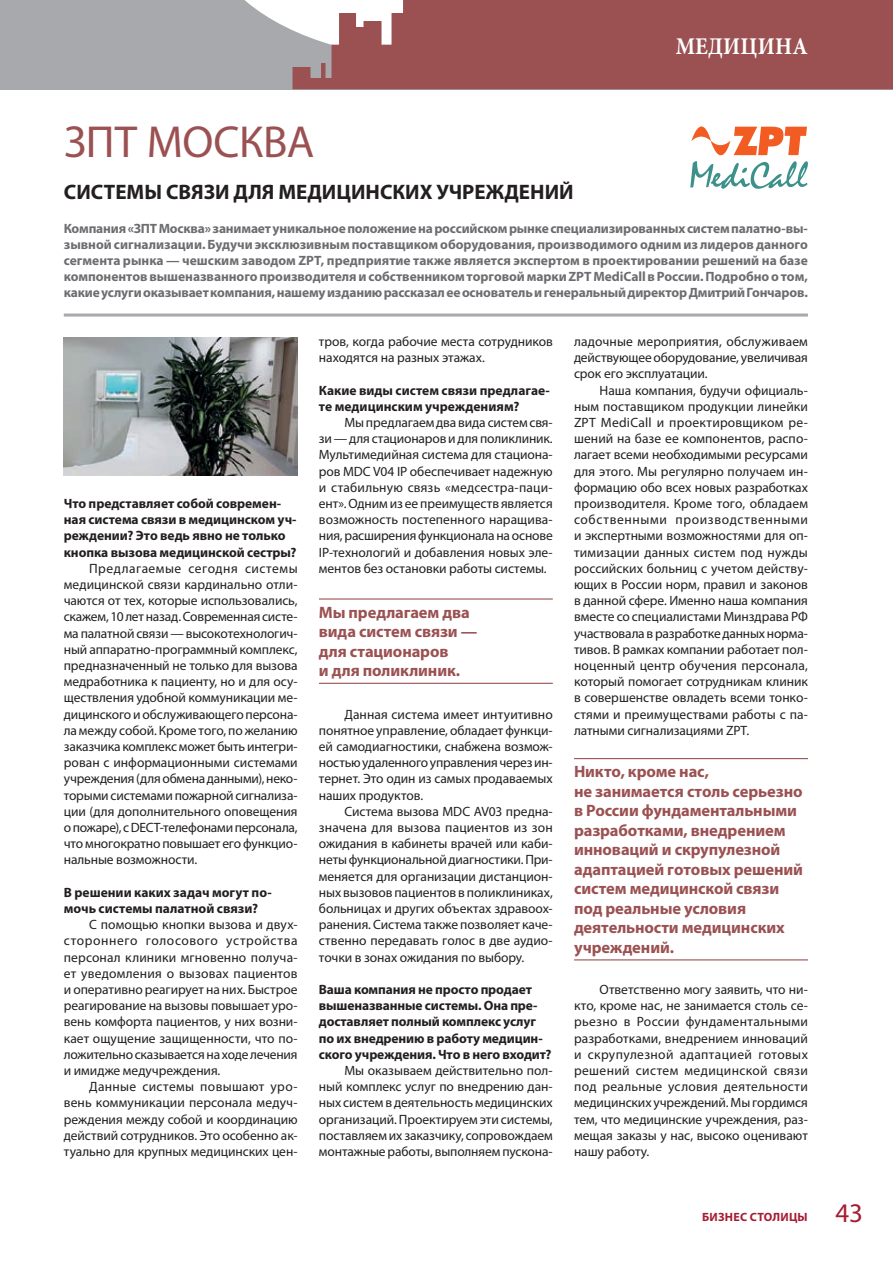
<style>
.page{position:relative;width:893px;height:1263px;background:#fff}
.page>*{position:absolute;margin:0;border:0;box-sizing:border-box;transform-origin:0 0}
.Заголовок{font:45px "Myriad Pro";letter-spacing:-.01em;color:#9b5152}
.t1{font:27px "Myriad Pro";color:#a51d32}
.t2{font:700 24px "Minion Pro";letter-spacing:.01em;color:#fff;scale:.91 1}
.Подзаголовок{font:700 21px "Myriad Pro";color:#231f20}
.врез{font:700 16.5px/19.5px "Myriad Pro";letter-spacing:-.005em;color:#9b5152}
.текст{font:13.5px/16.2px "Myriad Pro";letter-spacing:-.005em;color:#231f20;text-align:justify}
.Lead{font:700 13.5px/16.2px "Myriad Pro";letter-spacing:-.01em;color:#6c6d70;text-align:justify}
.вопрос{font:700 13.5px/16.2px "Myriad Pro";letter-spacing:-.005em;color:#231f20}
.t3{font:700 12px "Myriad Pro";letter-spacing:.02em;color:#a51d32}
</style>
<div class="page">
<div style="left:0;top:0;width:893px;height:89px;background:#a8a9ad"></div>
<svg style="left:245px;top:0;width:47px;height:30px"></svg>
<svg style="left:292px;top:0;width:601px;height:89px;background:#a15d5e"></svg>
<hr style="left:64px;top:314px;width:744px;height:3px;background:#a8a9ad">
<svg style="left:691px;top:126px;width:116px;height:29px"></svg>
<svg style="left:690px;top:161px;width:118px;height:28px"></svg>
<img style="left:64px;top:337px;width:234px;height:139px">
<hr style="left:574px;top:758px;width:234px;height:1px;background:#9b5152">
<hr style="left:574px;top:959px;width:234px;height:1px;background:#9b5152">
<hr style="left:319px;top:598px;width:234px;height:2px;background:#9b5152">
<hr style="left:319px;top:683px;width:234px;height:1px;background:#9b5152">
<p class="t2" style="left:676px;top:29px;width:147px">МЕДИЦИНА</p>
<p class="Заголовок" style="left:64px;top:114px;width:252px">ЗПТ МОСКВА</p>
<p class="Подзаголовок" style="left:64px;top:178px;width:511px">СИСТЕМЫ СВЯЗИ ДЛЯ МЕДИЦИНСКИХ УЧРЕЖДЕНИЙ</p>
<p class="Lead" style="left:64px;top:219px;width:746px">Компания «ЗПТ Москва» занимает уникальное положение на российском рынке специализированных систем палатно-вы&shy;зывной сигнализации. Будучи эксклюзивным поставщиком оборудования, производимого одним из лидеров данного сегмента рынка — чешским заводом ZPT, предприятие также является экспертом в проектировании решений на базе компонентов вышеназванного производителя и собственником торговой марки ZPT MediCall в России. Подробно о том, какие услуги оказывает компания, нашему изданию рассказал ее основатель и генеральный директор Дмитрий Гончаров.</p>
<p class="вопрос" style="left:64px;top:495px;width:234px">Что представляет собой современ&shy;ная система связи в медицинском уч&shy;реждении? Это ведь явно не только кнопка вызова медицинской сестры?</p>
<p class="текст" style="left:64px;top:560px;width:235px;text-indent:26px">Предлагаемые сегодня системы медицинской связи кардинально отли&shy;чаются от тех, которые использовались, скажем, 10 лет назад. Современная систе&shy;ма палатной связи — высокотехнологич&shy;ный аппаратно-программный комплекс, предназначенный не только для вызова медработника к пациенту, но и для осу&shy;ществления удобной коммуникации ме&shy;дицинского и обслуживающего персона&shy;ла между собой. Кроме того, по желанию заказчика комплекс может быть интегри&shy;рован с информационными системами учреждения (для обмена данными), неко&shy;торыми системами пожарной сигнализа&shy;ции (для дополнительного оповещения о пожаре), с DECT-телефонами персонала, что многократно повышает его функцио&shy;нальные возможности.</p>
<p class="вопрос" style="left:64px;top:884px;width:209px">В решении каких задач могут по&shy;мочь системы палатной связи?</p>
<p class="текст" style="left:64px;top:916px;width:235px;text-indent:26px">С помощью кнопки вызова и двух&shy;стороннего голосового устройства персонал клиники мгновенно получа&shy;ет уведомления о вызовах пациентов и оперативно реагирует на них. Быстрое реагирование на вызовы повышает уро&shy;вень комфорта пациентов, у них возни&shy;кает ощущение защищенности, что по&shy;ложительно сказывается на ходе лечения и имидже медучреждения.</p>
<p class="текст" style="left:64px;top:1078px;width:235px;text-indent:26px">Данные системы повышают уро&shy;вень коммуникации персонала медуч&shy;реждения между собой и координацию действий сотрудников. Это особенно ак&shy;туально для крупных медицинских цен-</p>
<p class="текст" style="left:319px;top:333px;width:235px">тров, когда рабочие места сотрудников находятся на разных этажах.</p>
<p class="вопрос" style="left:319px;top:381px;width:232px">Какие виды систем связи предлагае&shy;те медицинским учреждениям?</p>
<p class="текст" style="left:319px;top:414px;width:235px;text-indent:26px">Мы предлагаем два вида систем свя&shy;зи — для стационаров и для поликлиник.<br>Мультимедийная система для стациона&shy;ров MDC V04 IP обеспечивает надежную и стабильную связь «медсестра-паци&shy;ент». Одним из ее преимуществ является возможность постепенного наращива&shy;ния, расширения функционала на основе IP-технологий и добавления новых эле&shy;ментов без остановки работы системы.</p>
<p class="врез" style="left:319px;top:602px;width:160px">Мы предлагаем два вида систем связи — для стационаров<br>и для поликлиник.</p>
<p class="текст" style="left:319px;top:706px;width:235px;text-indent:26px">Данная система имеет интуитивно понятное управление, обладает функци&shy;ей самодиагностики, снабжена возмож&shy;ностью удаленного управления через ин&shy;тернет. Это один из самых продаваемых наших продуктов.</p>
<p class="текст" style="left:319px;top:803px;width:235px;text-indent:26px">Система вызова MDC AV03 предна&shy;значена для вызова пациентов из зон ожидания в кабинеты врачей или каби&shy;неты функциональной диагностики. При&shy;меняется для организации дистанцион&shy;ных вызовов пациентов в поликлиниках, больницах и других объектах здравоох&shy;ранения. Система также позволяет каче&shy;ственно передавать голос в две аудио&shy;точки в зонах ожидания по выбору.</p>
<p class="вопрос" style="left:319px;top:981px;width:234px">Ваша компания не просто продает вышеназванные системы. Она пре&shy;доставляет полный комплекс услуг по их внедрению в работу медицин&shy;ского учреждения. Что в него входит?</p>
<p class="текст" style="left:319px;top:1062px;width:235px;text-indent:26px">Мы оказываем действительно пол&shy;ный комплекс услуг по внедрению дан&shy;ных систем в деятельность медицинских организаций. Проектируем эти системы, поставляем их заказчику, сопровождаем монтажные работы, выполняем пускона-</p>
<p class="текст" style="left:574px;top:333px;width:235px">ладочные мероприятия, обслуживаем действующее оборудование, увеличивая срок его эксплуатации.</p>
<p class="текст" style="left:574px;top:382px;width:235px;text-indent:26px">Наша компания, будучи официаль&shy;ным поставщиком продукции линейки ZPT MediCall и проектировщиком ре&shy;шений на базе ее компонентов, распо&shy;лагает всеми необходимыми ресурсами для этого. Мы регулярно получаем ин&shy;формацию обо всех новых разработках производителя. Кроме того, обладаем собственными производственными и экспертными возможностями для оп&shy;тимизации данных систем под нужды российских больниц с учетом действу&shy;ющих в России норм, правил и законов в данной сфере. Именно наша компания вместе со специалистами Минздрава РФ участвовала в разработке данных норма&shy;тивов. В рамках компании работает пол&shy;ноценный центр обучения персонала, который помогает сотрудникам клиник в совершенстве овладеть всеми тонко&shy;стями и преимуществами работы с па&shy;латными сигнализациями ZPT.</p>
<p class="врез" style="left:574px;top:762px;width:230px">Никто, кроме нас,<br>не занимается столь серьезно в России фундаментальными разработками, внедрением инноваций и скрупулезной адаптацией готовых решений систем медицинской связи под реальные условия деятельности медицинских учреждений.</p>
<p class="текст" style="left:574px;top:981px;width:235px;text-indent:26px">Ответственно могу заявить, что ни&shy;кто, кроме нас, не занимается столь се&shy;рьезно в России фундаментальными разработками, внедрением инноваций и скрупулезной адаптацией готовых решений систем медицинской связи под реальные условия деятельности медицинских учреждений. Мы гордимся тем, что медицинские учреждения, раз&shy;мещая заказы у нас, высоко оценивают нашу работу.</p>
<p class="t3" style="left:702px;top:1209px;width:107px">БИЗНЕС СТОЛИЦЫ</p>
<h2 class="t1" style="left:835px;top:1196px;width:29px">43</h2>
</div>
